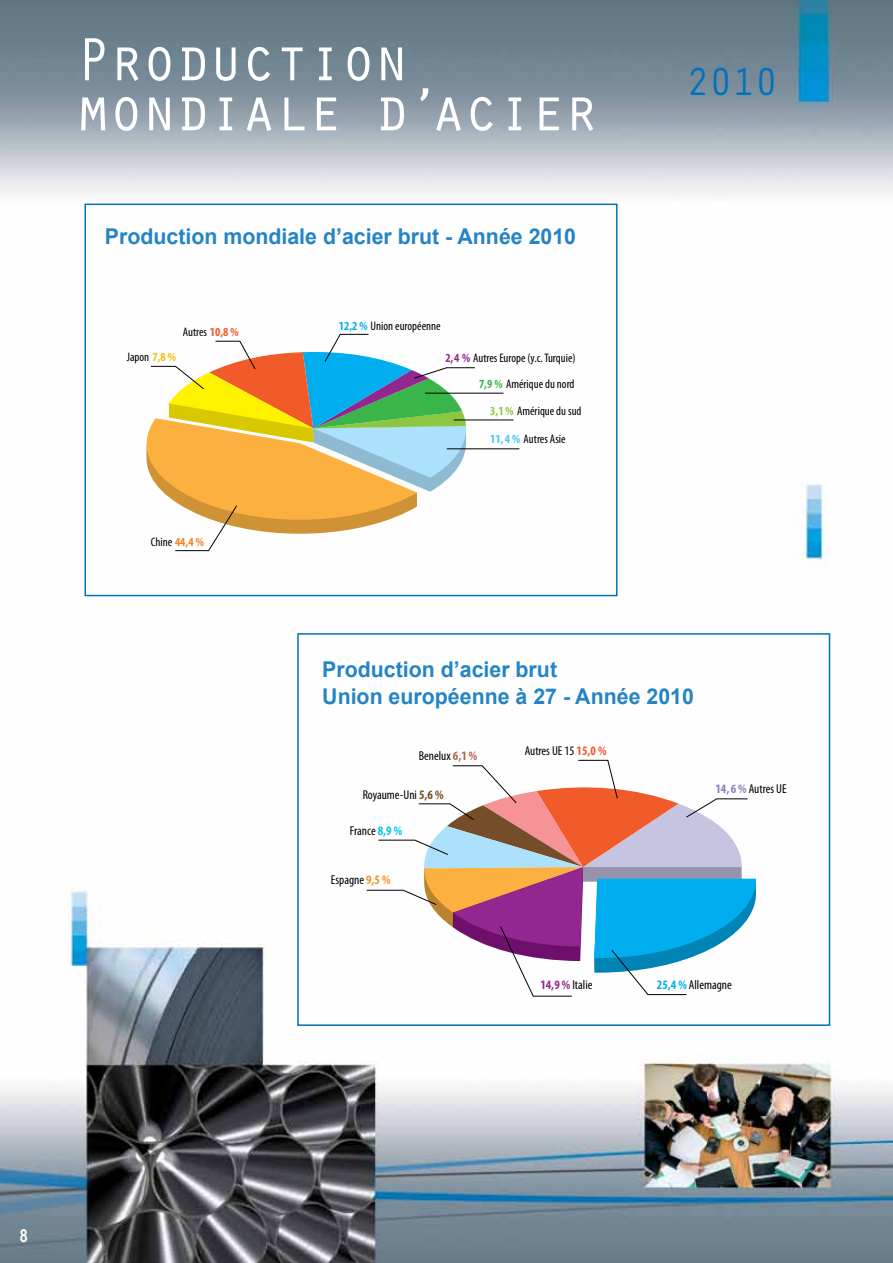
<style>
.page{position:relative;width:893px;height:1263px;background:#fff}
.page>*{position:absolute;margin:0;border:0;box-sizing:border-box;transform-origin:0 0}
.t1{font:63px "Orator Std";letter-spacing:-.04em;color:#fff;scale:.94 1}
.t2{font:40.5px "Orator Std";color:#0072bc;scale:.94 1}
.t3{font:700 21.75px/27.3px "Arial";color:#2484c6}
.t4{font:700 18px "Arial";color:#fff;scale:.8 1}
.t5{font:condensed 12.9px "Myriad Pro";color:#000}
.t6{font:condensed 12.3px/25.3px "Myriad Pro";color:#000;text-align:right}
.s1{font-weight:700;color:#f15a29}
.s2{font-weight:700;color:#fdb913}
.s3{font-weight:700;color:#f58220}
.s4{font-weight:700;color:#00aeef}
.s5{font-weight:700;color:#92278f}
.s6{font-weight:700;color:#39b54a}
.s7{font-weight:700;color:#8dc63f}
.s8{font-weight:700;color:#44c8f5}
.s9{font-weight:700;color:#b6624b}
.s10{font-weight:700;color:#754d29}
.s11{font-weight:700;color:#00c2f4}
.s12{font-weight:700;color:#f7941e}
.s13{font-weight:700;color:#8781bd}
</style>
<div class="page">
<img style="left:0;top:0;width:893px;height:1263px">
<svg style="left:134px;top:334px;width:341px;height:217px"></svg>
<hr style="left:425px;top:393px;width:78px;height:1px;background:#000">
<hr style="left:454px;top:420px;width:60px;height:1px;background:#000">
<hr style="left:447px;top:448px;width:72px;height:1px;background:#000">
<div style="left:85px;top:204px;width:532px;height:392px;border:2px solid #0072bc"></div>
<svg style="left:366px;top:760px;width:390px;height:237px"></svg>
<div style="left:297px;top:633px;width:533px;height:393px;border:2px solid #0072bc"></div>
<h1 class="t1" style="left:75px;top:14px;width:357px">Production</h1>
<h1 class="t1" style="left:75px;top:64px;width:558px">mondiale d’acier</h1>
<h3 class="t3" style="left:105px;top:223px;width:473px">Production mondiale d’acier brut - Année 2010</h3>
<p class="t6" style="left:183px;top:319px;width:57px">Autres <span class="s1">10,8 %</span></p>
<p class="t6" style="left:127px;top:344px;width:51px">Japon <span class="s2">7,8 %</span></p>
<p class="t6" style="left:151px;top:529px;width:54px">Chine <span class="s3">44,4 %</span></p>
<p class="t6" style="left:339px;top:313px;width:103px"><span class="s4">12,2 %</span> Union européenne</p>
<p class="t6" style="left:445px;top:345px;width:132px"><span class="s5">2,4 %</span> Autres Europe (y.c. Turquie)<br><span class="s6">7,9 %</span> Amérique du nord</p>
<p class="t6" style="left:490px;top:398px;width:93px"><span class="s7">3,1 %</span> Amérique du sud</p>
<p class="t6" style="left:490px;top:427px;width:77px"><span class="s8">11,4 %</span> Autres Asie</p>
<h2 class="t2" style="left:687px;top:53px;width:99px">2010</h2>
<h3 class="t3" style="left:322px;top:655px;width:373px">Production d’acier brut<br>Union européenne à 27 - Année 2010</h3>
<p class="t5" style="left:419px;top:748px;width:60px">Benelux <span class="s9">6,1 %</span></p>
<p class="t5" style="left:363px;top:787px;width:82px">Royaume-Uni <span class="s10">5,6 %</span></p>
<p class="t5" style="left:350px;top:823px;width:54px">France <span class="s11">8,9 %</span></p>
<p class="t5" style="left:331px;top:872px;width:61px">Espagne <span class="s12">9,5 %</span></p>
<p class="t5" style="left:525px;top:743px;width:83px">Autres UE 15 <span class="s1">15,0 %</span></p>
<p class="t5" style="left:715px;top:781px;width:73px"><span class="s13">14,6 %</span> Autres UE</p>
<p class="t5" style="left:540px;top:977px;width:54px"><span class="s5">14,9 %</span> Italie</p>
<p class="t5" style="left:657px;top:977px;width:76px"><span class="s4">25,4 %</span> Allemagne</p>
<h3 class="t4" style="left:20px;top:1225px;width:12px">8</h3>
</div>
